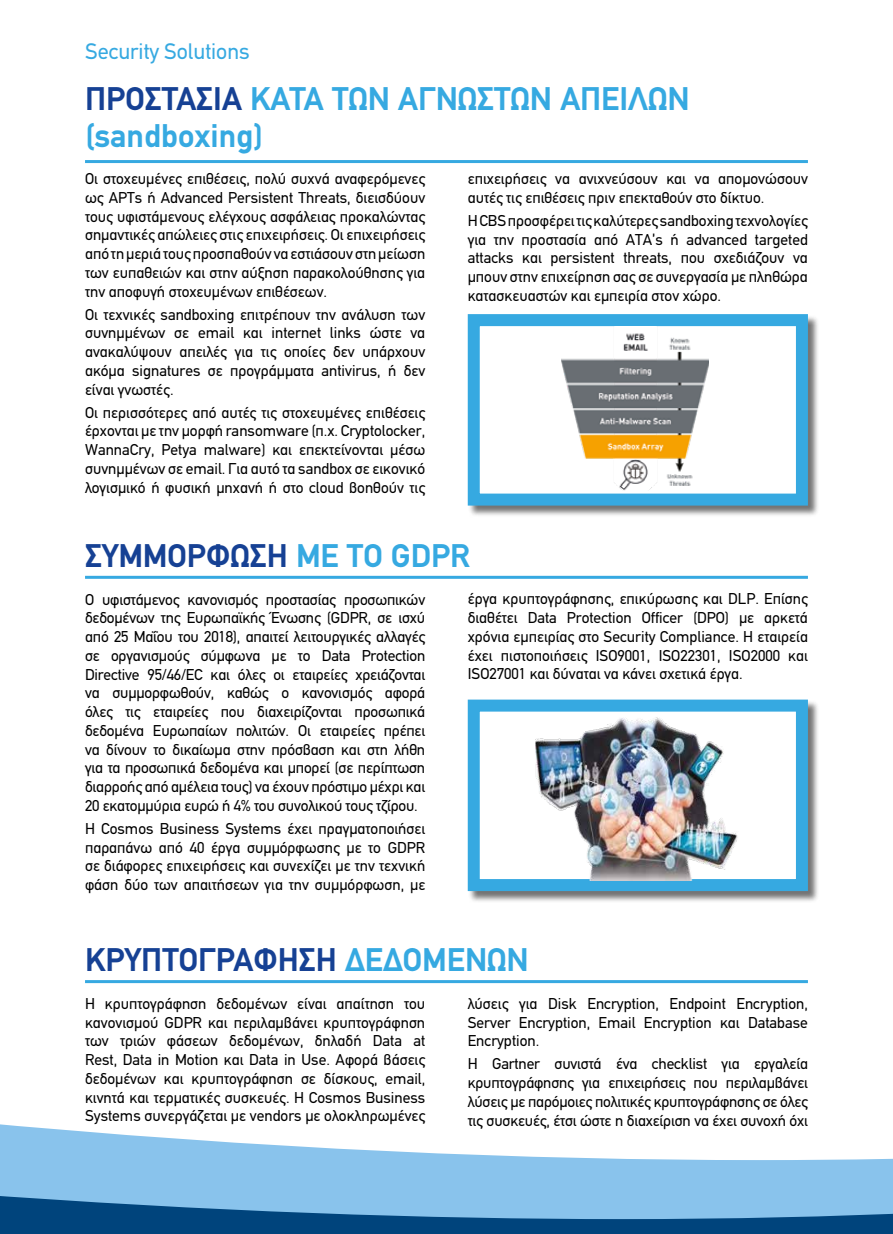
<style>
.page{position:relative;width:893px;height:1234px;background:#fff}
.page>*{position:absolute;margin:0;border:0;box-sizing:border-box;transform-origin:0 0}
.t1{font:700 33px/37.5px "PF Din Text";color:#36a9e1}
.t2{font:700 33px "PF Din Text";color:#164194}
.t3{font:22.5px "PF Din Text";color:#36a9e1}
.t4{font:15.75px/18.8px "PF Din Text";color:#000;text-align:justify}
.s1{color:#164194}
.s2{color:#36a9e1}
</style>
<div class="page">
<div style="left:0;top:1162px;width:893px;height:71px;background:#00447c"></div>
<svg style="left:0;top:1124px;width:893px;height:96px"></svg>
<hr style="left:85px;top:160px;width:723px;height:3px;background:#36a9e1">
<hr style="left:85px;top:575px;width:723px;height:3px;background:#36a9e1">
<hr style="left:85px;top:979px;width:723px;height:3px;background:#36a9e1">
<div style="left:469px;top:700px;width:351px;height:202px;background:#000;opacity:.55"></div>
<div style="left:468px;top:699px;width:340px;height:191px;background:#fff;border:12px solid #36a9e1"></div>
<img style="left:536px;top:717px;width:204px;height:162px">
<div style="left:469px;top:315px;width:351px;height:202px;background:#000;opacity:.55"></div>
<div style="left:468px;top:314px;width:340px;height:191px;background:#fff;border:12px solid #36a9e1"></div>
<img style="left:561px;top:326px;width:148px;height:164px">
<h2 class="t3" style="left:85px;top:39px;width:166px">Security Solutions</h2>
<h1 class="t1" style="left:85px;top:80px;width:606px"><span class="s1">ΠΡΟΣΤΑΣΙΑ</span> ΚΑΤΑ ΤΩΝ ΑΓΝΩΣΤΩΝ ΑΠΕΙΛΩΝ (sandboxing)</h1>
<p class="t4" style="left:85px;top:169px;width:342px">Οι στοχευμένες επιθέσεις, πολύ συχνά αναφερόμενες ως APTs ή Advanced Persistent Threats, διεισδύουν τους υφιστάμενους ελέγχους ασφάλειας προκαλώντας σημαντικές απώλειες στις επιχειρήσεις. Οι επιχειρήσεις από τη μεριά τους προσπαθούν να εστιάσουν στη μείωση των ευπαθειών και στην αύξηση παρακολούθησης για την αποφυγή στοχευμένων επιθέσεων.</p>
<p class="t4" style="left:85px;top:305px;width:342px">Οι τεχνικές sandboxing επιτρέπουν την ανάλυση των συνημμένων σε email και internet links ώστε να ανακαλύψουν απειλές για τις οποίες δεν υπάρχουν ακόμα signatures σε προγράμματα antivirus, ή δεν είναι γνωστές.</p>
<p class="t4" style="left:85px;top:403px;width:342px">Οι περισσότερες από αυτές τις στοχευμένες επιθέσεις έρχονται με την μορφή ransomware (π.χ. Cryptolocker, WannaCry, Petya malware) και επεκτείνονται μέσω συνημμένων σε email. Για αυτό τα sandbox σε εικονικό λογισμικό ή φυσική μηχανή ή στο cloud βοηθούν τις</p>
<p class="t4" style="left:468px;top:169px;width:342px">επιχειρήσεις να ανιχνεύσουν και να απομονώσουν αυτές τις επιθέσεις πριν επεκταθούν στο δίκτυο.</p>
<p class="t4" style="left:468px;top:211px;width:342px">Η CBS προσφέρει τις καλύτερες sandboxing τεχνολογίες για την προστασία από ATA’s ή advanced targeted attacks και persistent threats, που σχεδιάζουν να μπουν στην επιχείρηση σας σε συνεργασία με πληθώρα κατασκευαστών και εμπειρία στον χώρο.</p>
<h1 class="t2" style="left:85px;top:536px;width:387px">ΣΥΜΜΟΡΦΩΣΗ <span class="s2">ΜΕ ΤΟ GDPR</span></h1>
<p class="t4" style="left:85px;top:589px;width:342px">Ο υφιστάμενος κανονισμός προστασίας προσωπικών δεδομένων της Ευρωπαϊκής Ένωσης (GDPR, σε ισχύ από 25 Μαΐου του 2018), απαιτεί λειτουργικές αλλαγές σε οργανισμούς σύμφωνα με το Data Protection Directive 95/46/EC και όλες οι εταιρείες χρειάζονται να συμμορφωθούν, καθώς ο κανονισμός αφορά όλες τις εταιρείες που διαχειρίζονται προσωπικά δεδομένα Ευρωπαίων πολιτών. Οι εταιρείες πρέπει να δίνουν το δικαίωμα στην πρόσβαση και στη λήθη για τα προσωπικά δεδομένα και μπορεί (σε περίπτωση διαρροής από αμέλεια τους) να έχουν πρόστιμο μέχρι και 20 εκατομμύρια ευρώ ή 4% του συνολικού τους τζίρου.</p>
<p class="t4" style="left:85px;top:819px;width:342px">Η Cosmos Business Systems έχει πραγματοποιήσει παραπάνω από 40 έργα συμμόρφωσης με το GDPR σε διάφορες επιχειρήσεις και συνεχίζει με την τεχνική φάση δύο των απαιτήσεων για την συμμόρφωση, με</p>
<p class="t4" style="left:468px;top:589px;width:342px">έργα κρυπτογράφησης, επικύρωσης και DLP. Επίσης διαθέτει Data Protection Officer (DPO) με αρκετά χρόνια εμπειρίας στο Security Compliance. Η εταιρεία έχει πιστοποιήσεις ISO9001, ISO22301, ISO2000 και ISO27001 και δύναται να κάνει σχετικά έργα.</p>
<h1 class="t2" style="left:85px;top:940px;width:445px">ΚΡΥΠΤΟΓΡΑΦΗΣΗ <span class="s2">ΔΕΔΟΜΕΝΩΝ</span></h1>
<p class="t4" style="left:85px;top:994px;width:342px">Η κρυπτογράφηση δεδομένων είναι απαίτηση του κανονισμού GDPR και περιλαμβάνει κρυπτογράφηση των τριών φάσεων δεδομένων, δηλαδή Data at Rest, Data in Motion και Data in Use. Αφορά βάσεις δεδομένων και κρυπτογράφηση σε δίσκους, email, κινητά και τερματικές συσκευές. Η Cosmos Business Systems συνεργάζεται με vendors με ολοκληρωμένες</p>
<p class="t4" style="left:468px;top:993px;width:342px">λύσεις για Disk Encryption, Endpoint Encryption, Server Encryption, Email Encryption και Database Encryption.</p>
<p class="t4" style="left:468px;top:1054px;width:342px">Η Gartner συνιστά ένα checklist για εργαλεία κρυπτογράφησης για επιχειρήσεις που περιλαμβάνει λύσεις με παρόμοιες πολιτικές κρυπτογράφησης σε όλες τις συσκευές, έτσι ώστε η διαχείριση να έχει συνοχή όχι</p>
</div>
